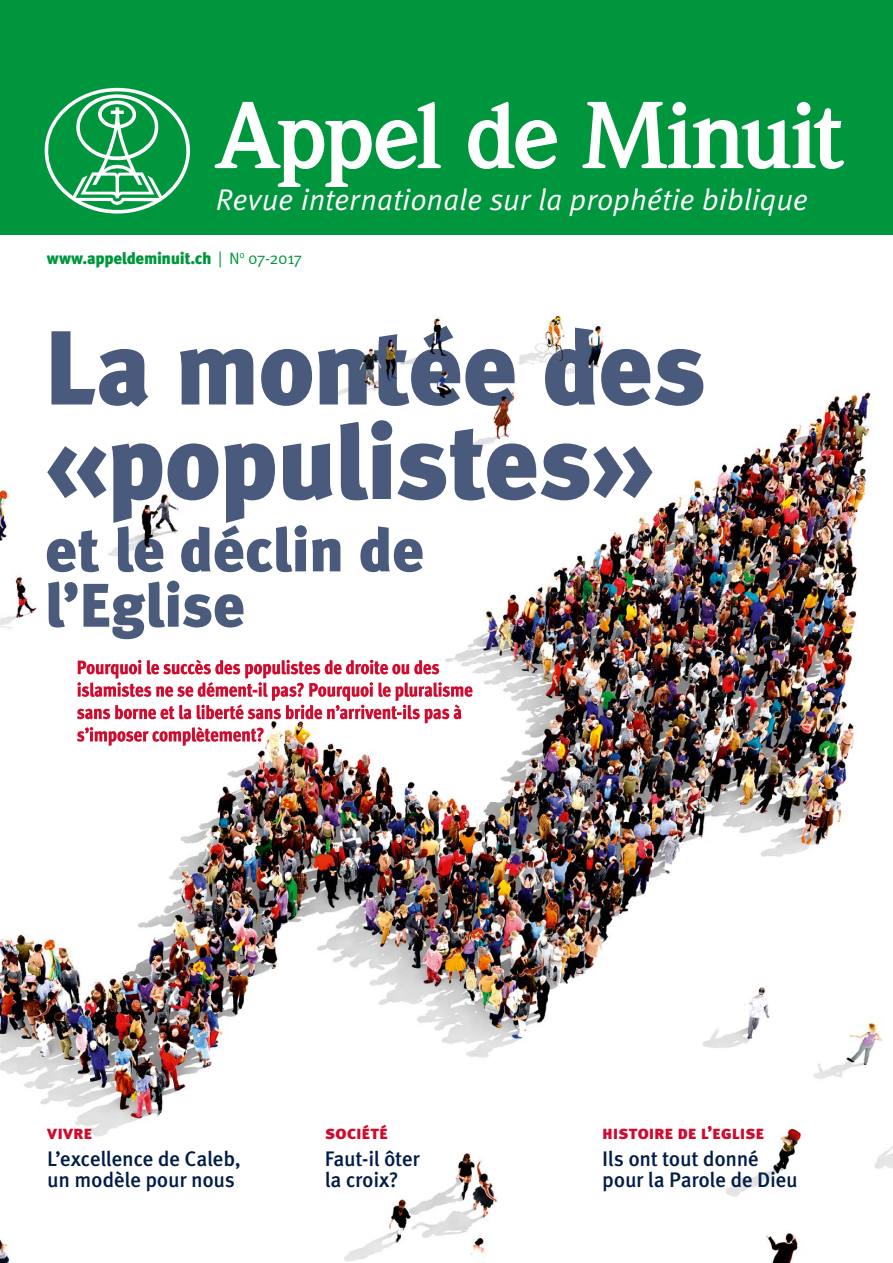
<style>
.page{position:relative;width:893px;height:1263px;background:#fff}
.page>*{position:absolute;margin:0;border:0;box-sizing:border-box;transform-origin:0 0}
.t1{font:700 93px "Weidemann";letter-spacing:-.04em;color:#fff}
.t2{font:30px "Meta OT Norm Ita";letter-spacing:-.005em;color:#fff}
.t3{font:500 21px/21px "Meta OT";letter-spacing:-.015em;color:#001c47}
.t4{font:900 18px "Meta OT";letter-spacing:-.01em;color:#d10b2e}
.t5{font:900 16.5px "Meta OT";letter-spacing:-.025em;color:#00963e}
.s1{font-family:"Meta OT Norm";font-weight:400}
</style>
<div class="page">
<div style="left:0;top:0;width:893px;height:235px;background:#00963e"></div>
<svg style="left:45px;top:88px;width:145px;height:126px"></svg>
<img style="left:0;top:484px;width:89px;height:779px">
<img style="left:434px;top:311px;width:168px;height:15px">
<img style="left:702px;top:392px;width:191px;height:871px">
<img style="left:491px;top:407px;width:20px;height:13px">
<img style="left:651px;top:478px;width:51px;height:400px">
<img style="left:89px;top:523px;width:562px;height:740px">
<img style="left:51px;top:326px;width:656px;height:81px">
<img style="left:47px;top:420px;width:608px;height:103px">
<img style="left:47px;top:525px;width:377px;height:47px">
<img style="left:48px;top:581px;width:197px;height:58px">
<img style="left:78px;top:659px;width:362px;height:20px">
<img style="left:77px;top:682px;width:396px;height:19px">
<img style="left:77px;top:704px;width:385px;height:19px">
<img style="left:77px;top:727px;width:188px;height:19px">
<h1 class="t1" style="left:216px;top:81px;width:628px">Appel de Minuit</h1>
<h2 class="t2" style="left:216px;top:181px;width:594px">Revue internationale sur la prophétie biblique</h2>
<p class="t5" style="left:47px;top:248px;width:257px">www.appeldeminuit.ch <span class="s1">| N</span><sup>o</sup> <span class="s1">07-2017</span></p>
<p class="t4" style="left:47px;top:1122px;width:46px">vivre</p>
<p class="t3" style="left:47px;top:1148px;width:195px">L’excellence de Caleb, un modèle pour nous</p>
<p class="t4" style="left:325px;top:1122px;width:65px">société</p>
<p class="t3" style="left:325px;top:1148px;width:97px">Faut-il ôter la croix?</p>
<p class="t4" style="left:602px;top:1122px;width:164px">histoire de l’eglise</p>
<p class="t3" style="left:602px;top:1148px;width:197px">Ils ont tout donné pour la Parole de Dieu</p>
</div>
